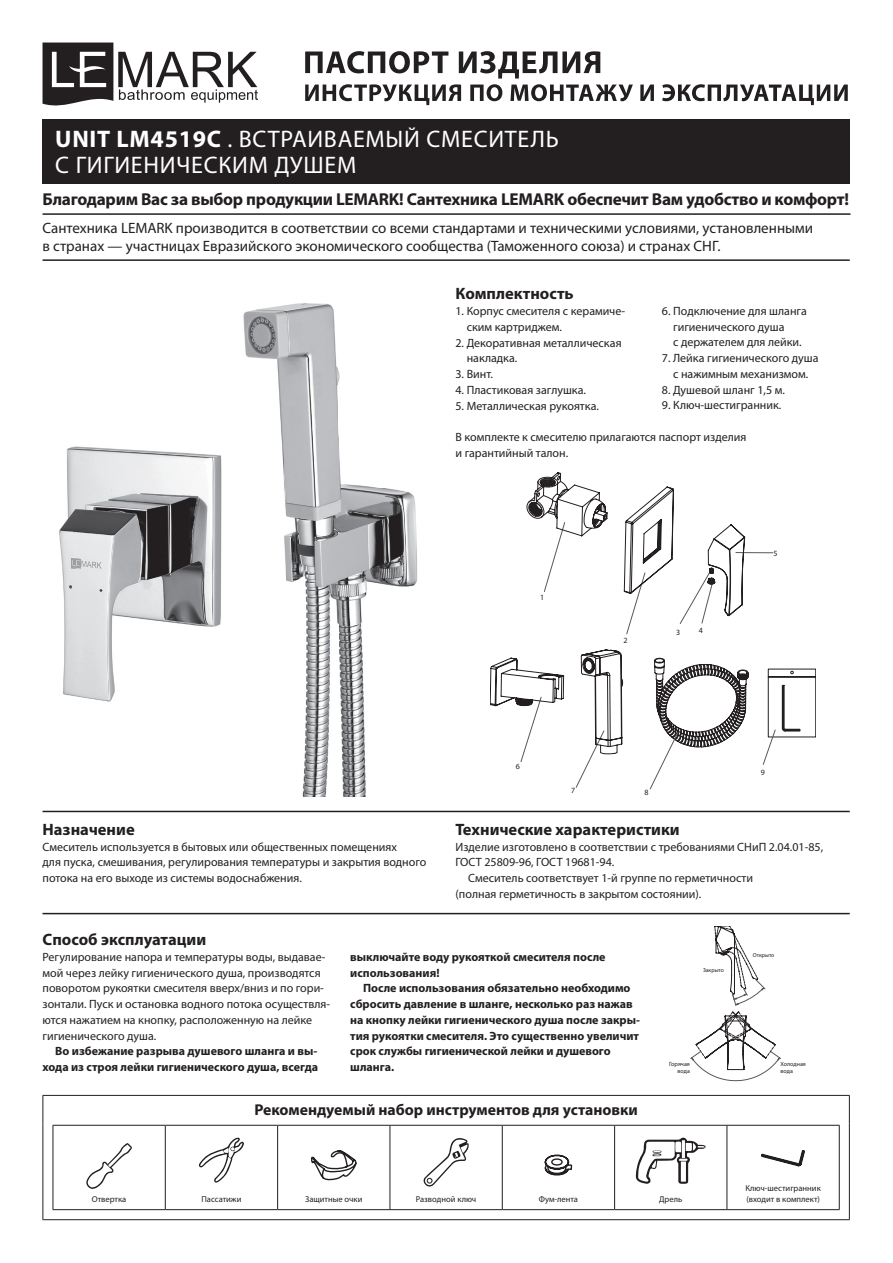
<style>
.page{position:relative;width:893px;height:1263px;background:#fff}
.page>*{position:absolute;margin:0;border:0;box-sizing:border-box;transform-origin:0 0}
.t1{font:24px/25.5px "Myriad Pro";letter-spacing:.03em;color:#fff}
.t2{font:700 17.25px "Myriad Pro";letter-spacing:-.015em;color:#231f20}
.t3{font:700 16.5px "Myriad Pro";color:#231f20}
.t4{font:700 15.75px "Myriad Pro";color:#231f20}
.t5{font:15px/18px "Myriad Pro";color:#231f20}
.t6{font:12px/15.8px "Myriad Pro";color:#231f20}
.t7{font:700 12px/15.8px "Myriad Pro";color:#231f20}
.t8{font:8.55px/10.2px "Myriad Pro";color:#231f20}
.t9{font:7.95px "Myriad Pro";color:#231f20}
.t10{font:6px/7.2px "Myriad Pro";color:#231f20;text-align:right}
.t11{font:5.7px "Myriad Pro";color:#231f20}
.s1{font-weight:700}
</style>
<div class="page">
<svg style="left:43px;top:43px;width:215px;height:62px"></svg>
<div style="left:43px;top:119px;width:807px;height:64px;background:#231f20"></div>
<hr style="left:43px;top:213px;width:807px;height:2px;background:#231f20">
<img style="left:59px;top:303px;width:359px;height:493px">
<hr style="left:43px;top:259px;width:807px;height:2px;background:#231f20">
<hr style="left:43px;top:811px;width:807px;height:1px;background:#231f20">
<hr style="left:43px;top:913px;width:807px;height:1px;background:#231f20">
<svg style="left:690px;top:926px;width:91px;height:155px"></svg>
<hr style="left:43px;top:1095px;width:807px;height:1px;background:#231f20">
<svg style="left:43px;top:1096px;width:1px;height:28px"></svg>
<svg style="left:849px;top:1096px;width:1px;height:28px"></svg>
<hr style="left:43px;top:1124px;width:1px;height:95px;background:#231f20">
<hr style="left:849px;top:1124px;width:1px;height:95px;background:#231f20">
<hr style="left:43px;top:1219px;width:807px;height:1px;background:#231f20">
<hr style="left:53px;top:1125px;width:112px;height:1px;background:#231f20">
<hr style="left:53px;top:1125px;width:1px;height:84px;background:#231f20">
<hr style="left:165px;top:1125px;width:113px;height:1px;background:#231f20">
<hr style="left:165px;top:1125px;width:1px;height:84px;background:#231f20">
<hr style="left:278px;top:1125px;width:112px;height:1px;background:#231f20">
<hr style="left:277px;top:1125px;width:1px;height:84px;background:#231f20">
<hr style="left:390px;top:1125px;width:112px;height:1px;background:#231f20">
<hr style="left:390px;top:1125px;width:1px;height:84px;background:#231f20">
<hr style="left:502px;top:1125px;width:113px;height:1px;background:#231f20">
<hr style="left:502px;top:1125px;width:1px;height:84px;background:#231f20">
<hr style="left:615px;top:1125px;width:112px;height:1px;background:#231f20">
<hr style="left:614px;top:1125px;width:1px;height:84px;background:#231f20">
<hr style="left:727px;top:1125px;width:113px;height:1px;background:#231f20">
<hr style="left:727px;top:1125px;width:1px;height:84px;background:#231f20">
<hr style="left:839px;top:1125px;width:1px;height:84px;background:#231f20">
<hr style="left:53px;top:1209px;width:112px;height:1px;background:#231f20">
<hr style="left:165px;top:1209px;width:113px;height:1px;background:#231f20">
<hr style="left:278px;top:1209px;width:112px;height:1px;background:#231f20">
<hr style="left:390px;top:1209px;width:112px;height:1px;background:#231f20">
<hr style="left:502px;top:1209px;width:113px;height:1px;background:#231f20">
<hr style="left:615px;top:1209px;width:112px;height:1px;background:#231f20">
<hr style="left:727px;top:1209px;width:113px;height:1px;background:#231f20">
<svg style="left:86px;top:1143px;width:46px;height:46px"></svg>
<svg style="left:199px;top:1138px;width:45px;height:44px"></svg>
<svg style="left:311px;top:1150px;width:46px;height:30px"></svg>
<svg style="left:424px;top:1138px;width:45px;height:48px"></svg>
<svg style="left:545px;top:1155px;width:27px;height:20px"></svg>
<svg style="left:636px;top:1137px;width:70px;height:47px"></svg>
<svg style="left:761px;top:1150px;width:44px;height:16px"></svg>
<svg style="left:305px;top:51px;width:543px;height:54px"></svg>
<svg style="left:773px;top:669px;width:43px;height:69px"></svg>
<svg style="left:520px;top:552px;width:253px;height:237px"></svg>
<svg style="left:490px;top:472px;width:258px;height:282px"></svg>
<h1 class="t1" style="left:55px;top:126px;width:505px"><span class="s1">UNIT LM4519C</span> . ВСТРАИВАЕМЫЙ СМЕСИТЕЛЬ<br>С ГИГИЕНИЧЕСКИМ ДУШЕМ</h1>
<h2 class="t2" style="left:43px;top:188px;width:808px">Благодарим Вас за выбор продукции LEMARK! Сантехника LEMARK обеспечит Вам удобство и комфорт!</h2>
<p class="t5" style="left:43px;top:218px;width:772px">Сантехника LEMARK производится в соответствии со всеми стандартами и техническими условиями, установленными в странах — участницах Евразийского экономического сообщества (Таможенного союза) и странах СНГ.</p>
<h3 class="t3" style="left:455px;top:283px;width:120px">Комплектность</h3>
<p class="t6" style="left:467px;top:303px;width:160px;text-indent:-11px">1. Корпус смесителя с керамиче&shy;ским картриджем.</p>
<p class="t6" style="left:467px;top:334px;width:156px;text-indent:-11px">2. Декоративная металлическая накладка.</p>
<p class="t6" style="left:455px;top:366px;width:39px">3. Винт.</p>
<p class="t6" style="left:455px;top:382px;width:132px">4. Пластиковая заглушка.</p>
<p class="t6" style="left:455px;top:397px;width:145px">5. Металлическая рукоятка.</p>
<p class="t6" style="left:673px;top:303px;width:135px;text-indent:-11px">6. Подключение для шланга гигиенического душа<br>с держателем для лейки.</p>
<p class="t6" style="left:662px;top:350px;width:158px;text-align:center">7. Лейка гигиенического душа с нажимным механизмом.</p>
<p class="t6" style="left:662px;top:382px;width:124px">8. Душевой шланг 1,5 м.</p>
<p class="t6" style="left:662px;top:397px;width:121px">9. Ключ-шестигранник.</p>
<p class="t6" style="left:455px;top:429px;width:293px">В комплекте к смесителю прилагаются паспорт изделия и гарантийный талон.</p>
<p class="t9" style="left:540px;top:592px;width:6px">1</p>
<p class="t9" style="left:623px;top:635px;width:6px">2</p>
<p class="t9" style="left:676px;top:627px;width:6px">3</p>
<p class="t9" style="left:699px;top:626px;width:6px">4</p>
<p class="t9" style="left:773px;top:548px;width:6px">5</p>
<h3 class="t3" style="left:43px;top:818px;width:94px">Назначение</h3>
<p class="t6" style="left:43px;top:838px;width:385px">Смеситель используется в бытовых или общественных помещениях<br>для пуска, смешивания, регулирования температуры и закрытия водного потока на его выходе из системы водоснабжения.</p>
<p class="t9" style="left:516px;top:762px;width:6px">6</p>
<p class="t9" style="left:571px;top:785px;width:6px">7</p>
<p class="t9" style="left:644px;top:787px;width:6px">8</p>
<p class="t9" style="left:761px;top:767px;width:6px">9</p>
<h3 class="t3" style="left:455px;top:818px;width:226px">Технические характеристики</h3>
<p class="t6" style="left:455px;top:838px;width:369px">Изделие изготовлено в соответствии с требованиями СНиП 2.04.01-85,</p>
<p class="t6" style="left:455px;top:854px;width:160px">ГОСТ 25809-96, ГОСТ 19681-94.</p>
<p class="t6" style="left:468px;top:870px;width:286px">Смеситель соответствует 1-й группе по герметичности</p>
<p class="t6" style="left:455px;top:886px;width:247px">(полная герметичность в закрытом состоянии).</p>
<h3 class="t3" style="left:43px;top:929px;width:165px">Способ эксплуатации</h3>
<p class="t6" style="left:43px;top:949px;width:289px">Регулирование напора и температуры воды, выдавае&shy;мой через лейку гигиенического душа, производятся поворотом рукоятки смесителя вверх/вниз и по гори&shy;зонтали. Пуск и остановка водного потока осуществля&shy;ются нажатием на кнопку, расположенную на лейке гигиенического душа.</p>
<p class="t7" style="left:43px;top:1043px;width:277px;text-align:right">Во избежание разрыва душевого шланга и вы&shy;хода из строя лейки гигиенического душа, всегда</p>
<p class="t7" style="left:350px;top:948px;width:257px">выключайте воду рукояткой смесителя после использования!</p>
<p class="t7" style="left:350px;top:980px;width:291px;text-indent:13px">После использования обязательно необходимо сбросить давление в шланге, несколько раз нажав на кнопку лейки гигиенического душа после закры&shy;тия рукоятки смесителя. Это существенно увеличит срок службы гигиенической лейки и душевого шланга.</p>
<h3 class="t4" style="left:254px;top:1100px;width:385px">Рекомендуемый набор инструментов для установки</h3>
<p class="t11" style="left:703px;top:966px;width:22px">Закрыто</p>
<p class="t11" style="left:753px;top:951px;width:23px">Открыто</p>
<p class="t10" style="left:669px;top:1060px;width:22px">Горячая вода</p>
<p class="t10" style="left:780px;top:1060px;width:27px;text-align:left">Холодная вода</p>
<p class="t8" style="left:92px;top:1193px;width:36px">Отвертка</p>
<p class="t8" style="left:201px;top:1193px;width:41px">Пассатижи</p>
<p class="t8" style="left:305px;top:1193px;width:59px">Защитные очки</p>
<p class="t8" style="left:416px;top:1193px;width:62px">Разводной ключ</p>
<p class="t8" style="left:539px;top:1193px;width:41px">Фум-лента</p>
<p class="t8" style="left:659px;top:1193px;width:25px">Дрель</p>
<p class="t8" style="left:745px;top:1183px;width:77px">Ключ-шестигранник (входит в комплект)</p>
</div>
